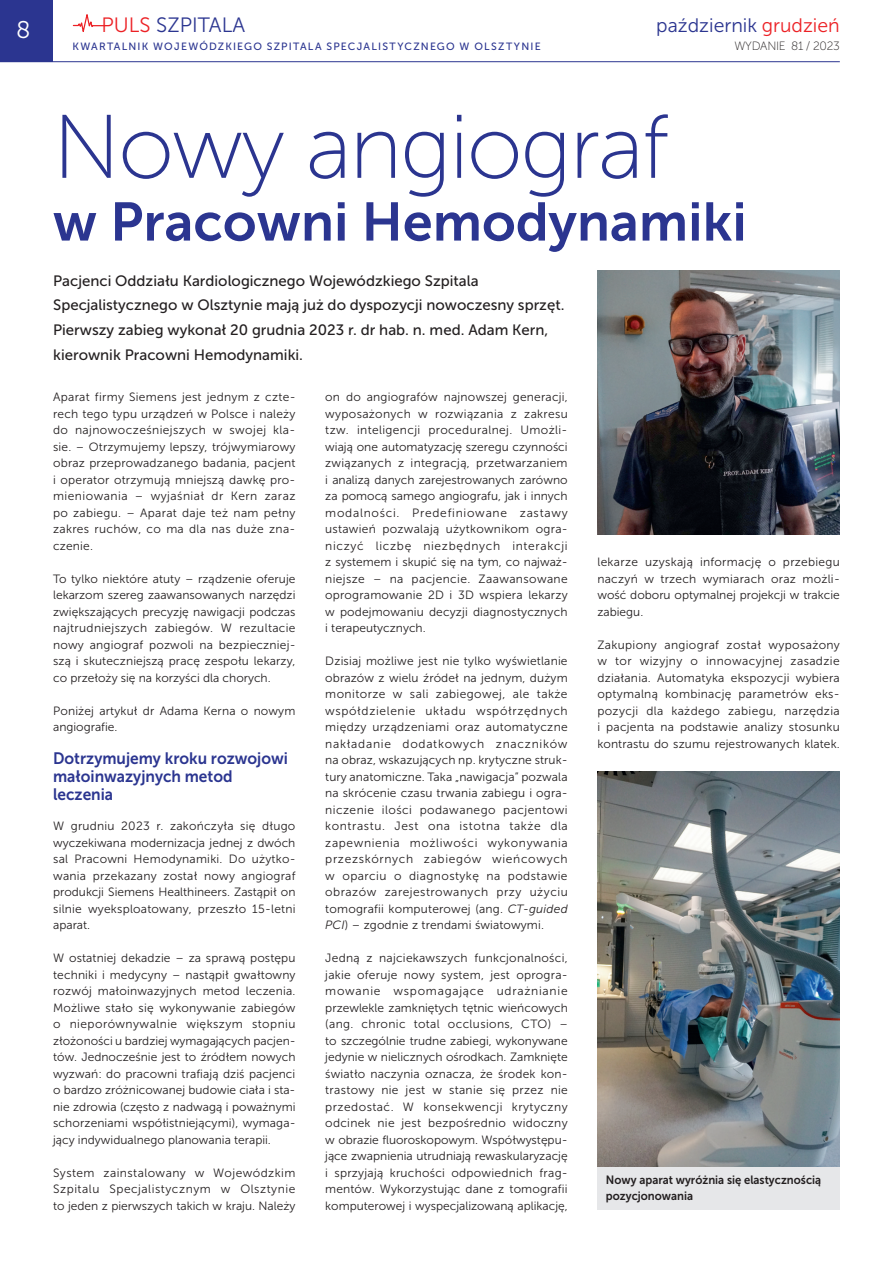
<style>
.page{position:relative;width:893px;height:1263px;background:#fff}
.page>*{position:absolute;margin:0;border:0;box-sizing:border-box;transform-origin:0 0}
.t1{font:90px "Museo Sans 100";letter-spacing:-.025em;color:#2b3590}
.t2{font:54px "Museo Sans 700";color:#2b3590}
.t3{font:24px "Museo Sans 300";color:#fff}
.t4{font:20.7px "Museo Sans 300";color:#2b3590}
.t5{font:19.5px "Museo Sans 300";color:#2b3590}
.t6{font:16.5px/18px "Museo Sans 700";color:#2b3590;scale:.94 1}
.t7{font:15px/24.8px "Museo Sans 500";color:#231f20}
.t8{font:12px/16.5px "Museo Sans 300";letter-spacing:.01em;color:#231f20;text-align:justify}
.t9{font:12px/16.5px "Museo Sans 700";color:#231f20;scale:.94 1}
.t10{font:12px "Museo Sans 100";letter-spacing:-.02em;color:#231f20}
.t11{font:10.5px "Museo Sans 500";letter-spacing:.115em;color:#2b3590}
.s1{color:#ec2125}
.s2{font-style:italic}
</style>
<div class="page">
<svg style="left:72px;top:14px;width:34px;height:18px"></svg>
<div style="left:0;top:0;width:53px;height:62px;background:#2b3590"></div>
<hr style="left:0;top:61px;width:840px;height:1px;background:#2b3590">
<img style="left:597px;top:270px;width:243px;height:265px">
<img style="left:597px;top:772px;width:243px;height:395px">
<div style="left:597px;top:1167px;width:243px;height:42px;background:#e6e7e9"></div>
<h3 class="t4" style="left:101px;top:14px;width:145px"><span class="s1">PULS</span> SZPITALA</h3>
<p class="t11" style="left:72px;top:41px;width:470px">KWARTALNIK WOJEWÓDZKIEGO SZPITALA SPECJALISTYCZNEGO W OLSZTYNIE</p>
<h3 class="t3" style="left:16px;top:16px;width:16px">8</h3>
<h3 class="t5" style="left:656px;top:14px;width:185px">październik <span class="s1">grudzień</span></h3>
<p class="t10" style="left:734px;top:39px;width:107px">WYDANIE 81 / 2023</p>
<h1 class="t1" style="left:53px;top:99px;width:618px">Nowy angiograf</h1>
<h2 class="t2" style="left:53px;top:192px;width:696px">w Pracowni Hemodynamiki</h2>
<p class="t7" style="left:53px;top:268px;width:513px">Pacjenci Oddziału Kardiologicznego Wojewódzkiego Szpitala Specjalistycznego w Olsztynie mają już do dyspozycji nowoczesny sprzęt.<br>Pierwszy zabieg wykonał 20 grudnia 2023 r. dr hab. n. med. Adam Kern, kierownik Pracowni Hemodynamiki.</p>
<p class="t8" style="left:53px;top:389px;width:244px">Aparat firmy Siemens jest jednym z czte&shy;rech tego typu urządzeń w Polsce i należy do najnowocześniejszych w swojej kla&shy;sie. – Otrzymujemy lepszy, trójwymiarowy obraz przeprowadzanego badania, pacjent i operator otrzymują mniejszą dawkę pro&shy;mieniowania – wyjaśniał dr Kern zaraz po zabiegu. – Aparat daje też nam pełny zakres ruchów, co ma dla nas duże zna&shy;czenie.</p>
<p class="t8" style="left:53px;top:570px;width:244px">To tylko niektóre atuty – rządzenie oferuje lekarzom szereg zaawansowanych narzędzi zwiększających precyzję nawigacji podczas najtrudniejszych zabiegów. W rezultacie nowy angiograf pozwoli na bezpieczniej&shy;szą i skuteczniejszą pracę zespołu lekarzy, co przełoży się na korzyści dla chorych.</p>
<p class="t8" style="left:53px;top:702px;width:244px">Poniżej artykuł dr Adama Kerna o nowym angiografie.</p>
<h3 class="t6" style="left:53px;top:749px;width:251px">Dotrzymujemy kroku rozwojowi małoinwazyjnych metod leczenia</h3>
<p class="t8" style="left:53px;top:818px;width:244px">W grudniu 2023 r. zakończyła się długo wyczekiwana modernizacja jednej z dwóch sal Pracowni Hemodynamiki. Do użytko&shy;wania przekazany został nowy angiograf produkcji Siemens Healthineers. Zastąpił on silnie wyeksploatowany, przeszło 15-letni aparat.</p>
<p class="t8" style="left:53px;top:950px;width:244px">W ostatniej dekadzie – za sprawą postępu techniki i medycyny – nastąpił gwałtowny rozwój małoinwazyjnych metod leczenia.<br>Możliwe stało się wykonywanie zabiegów o nieporównywalnie większym stopniu złożoności u bardziej wymagających pacjen&shy;tów. Jednocześnie jest to źródłem nowych wyzwań: do pracowni trafiają dziś pacjenci o bardzo zróżnicowanej budowie ciała i sta&shy;nie zdrowia (często z nadwagą i poważnymi schorzeniami współistniejącymi), wymaga&shy;jący indywidualnego planowania terapii.</p>
<p class="t8" style="left:53px;top:1164px;width:244px">System zainstalowany w Wojewódzkim Szpitalu Specjalistycznym w Olsztynie to jeden z pierwszych takich w kraju. Należy</p>
<p class="t8" style="left:325px;top:389px;width:244px">on do angiografów najnowszej generacji, wyposażonych w rozwiązania z zakresu tzw. inteligencji proceduralnej. Umożli&shy;wiają one automatyzację szeregu czynności związanych z integracją, przetwarzaniem i analizą danych zarejestrowanych zarówno za pomocą samego angiografu, jak i innych modalności. Predefiniowane zastawy ustawień pozwalają użytkownikom ogra&shy;niczyć liczbę niezbędnych interakcji z systemem i skupić się na tym, co najważ&shy;niejsze – na pacjencie. Zaawansowane oprogramowanie 2D i 3D wspiera lekarzy w podejmowaniu decyzji diagnostycznych i terapeutycznych.</p>
<p class="t8" style="left:325px;top:653px;width:244px">Dzisiaj możliwe jest nie tylko wyświetlanie obrazów z wielu źródeł na jednym, dużym monitorze w sali zabiegowej, ale także współdzielenie układu współrzędnych między urządzeniami oraz automatyczne nakładanie dodatkowych znaczników na obraz, wskazujących np. krytyczne struk&shy;tury anatomiczne. Taka „nawigacja” pozwala na skrócenie czasu trwania zabiegu i ogra&shy;niczenie ilości podawanego pacjentowi kontrastu. Jest ona istotna także dla zapewnienia możliwości wykonywania przezskórnych zabiegów wieńcowych w oparciu o diagnostykę na podstawie obrazów zarejestrowanych przy użyciu tomografii komputerowej (ang. <span class="s2">CT-guided PCI</span>) – zgodnie z trendami światowymi.</p>
<p class="t8" style="left:325px;top:950px;width:244px">Jedną z najciekawszych funkcjonalności, jakie oferuje nowy system, jest oprogra&shy;mowanie wspomagające udrażnianie przewlekle zamkniętych tętnic wieńcowych (ang. chronic total occlusions, CTO) – to szczególnie trudne zabiegi, wykonywane jedynie w nielicznych ośrodkach. Zamknięte światło naczynia oznacza, że środek kon&shy;trastowy nie jest w stanie się przez nie przedostać. W konsekwencji krytyczny odcinek nie jest bezpośrednio widoczny w obrazie fluoroskopowym. Współwystępu&shy;jące zwapnienia utrudniają rewaskularyzację i sprzyjają kruchości odpowiednich frag&shy;mentów. Wykorzystując dane z tomografii komputerowej i wyspecjalizowaną aplikację,</p>
<p class="t8" style="left:597px;top:554px;width:244px">lekarze uzyskają informację o przebiegu naczyń w trzech wymiarach oraz możli&shy;wość doboru optymalnej projekcji w trakcie zabiegu.</p>
<p class="t8" style="left:597px;top:636px;width:244px">Zakupiony angiograf został wyposażony w tor wizyjny o innowacyjnej zasadzie działania. Automatyka ekspozycji wybiera optymalną kombinację parametrów eks&shy;pozycji dla każdego zabiegu, narzędzia i pacjenta na podstawie analizy stosunku kontrastu do szumu rejestrowanych klatek.</p>
<p class="t9" style="left:606px;top:1171px;width:230px">Nowy aparat wyróżnia się elastycznością pozycjonowania</p>
</div>
